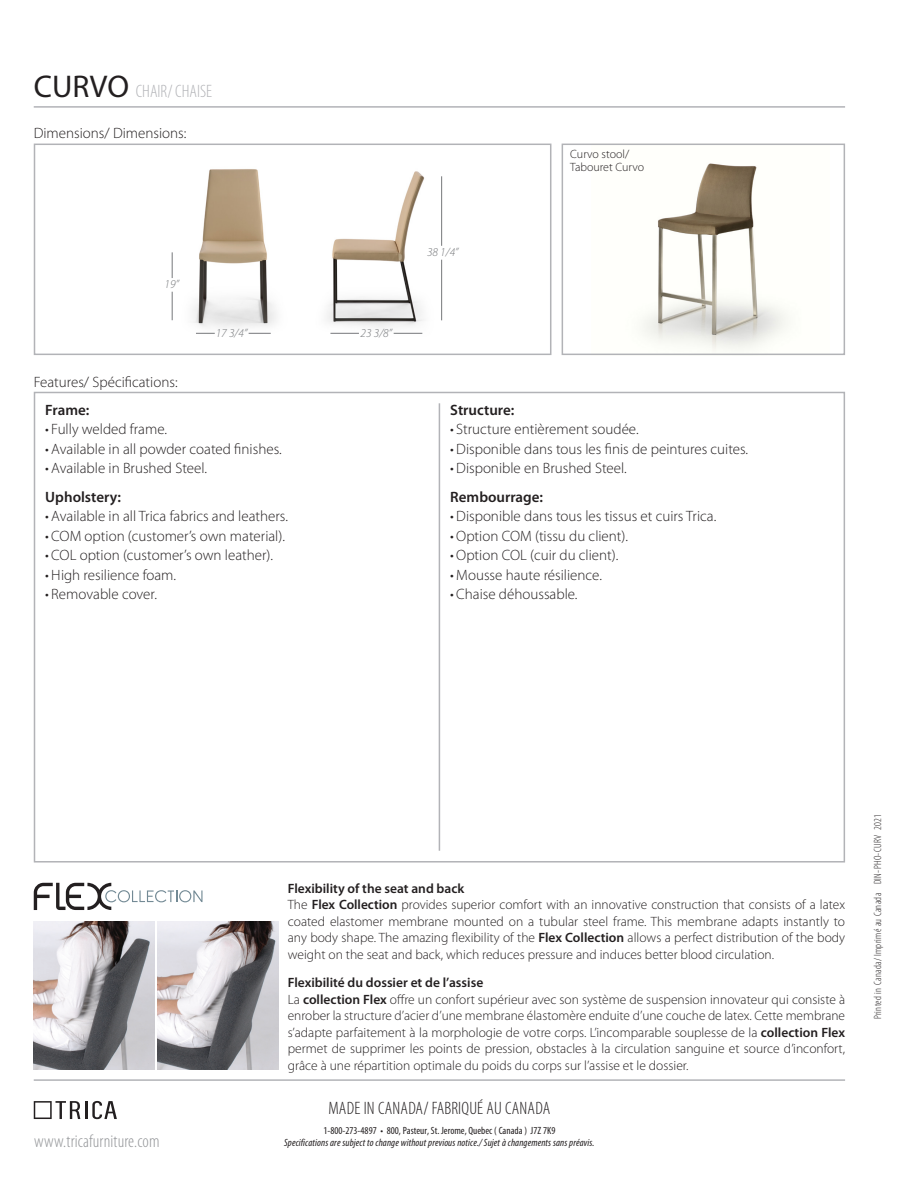
<style>
.page{position:relative;width:918px;height:1188px;background:#fff}
.page>*{position:absolute;margin:0;border:0;box-sizing:border-box;transform-origin:0 0}
.t1{font:300 condensed 18px "Myriad Pro";letter-spacing:.01em;color:#231f20}
.t2{font:300 condensed 18px "Myriad Pro";letter-spacing:.01em;color:#939598}
.t3{font:300 condensed 18px "Myriad Pro";color:#b2b3b7}
.t4{font:300 15px "Myriad Pro";color:#231f20}
.t5{font:600 15px "Myriad Pro";color:#231f20}
.t6{font:300 13.5px/16.5px "Myriad Pro";color:#231f20;text-align:justify}
.t7{font:600 13.5px "Myriad Pro";color:#231f20}
.t8{font:300 12px "Myriad Pro";color:#231f20}
.t9{font:italic 300 12px "Myriad Pro";color:#76787b}
.t10{font:italic condensed 10.5px "Myriad Pro";letter-spacing:.01em;color:#231f20}
.t11{font:condensed 10.5px "Myriad Pro";color:#231f20}
.t12{font:300 condensed 10.5px "Myriad Pro";letter-spacing:.03em;color:#231f20}
.s1{font-weight:400;font-stretch:normal;font-size:31.5px;color:#231f20}
.s2{font-weight:600}
</style>
<div class="page">
<hr style="left:34px;top:1079px;width:811px;height:2px;background:#b2b3b7">
<hr style="left:34px;top:106px;width:811px;height:2px;background:#b2b3b7">
<div style="left:34px;top:144px;width:517px;height:211px;border:2px solid #b2b3b7"></div>
<img style="left:640px;top:163px;width:150px;height:189px">
<div style="left:562px;top:144px;width:283px;height:211px;border:2px solid #b2b3b7"></div>
<div style="left:34px;top:392px;width:811px;height:471px;border:2px solid #b2b3b7"></div>
<hr style="left:439px;top:403px;width:1px;height:448px;background:#b2b3b7">
<img style="left:157px;top:921px;width:121px;height:149px">
<img style="left:34px;top:921px;width:121px;height:149px">
<svg style="left:34px;top:883px;width:169px;height:27px"></svg>
<svg style="left:34px;top:1101px;width:83px;height:18px"></svg>
<img style="left:171px;top:169px;width:105px;height:165px">
<img style="left:327px;top:171px;width:115px;height:163px">
<svg style="left:172px;top:252px;width:1px;height:26px"></svg>
<svg style="left:172px;top:292px;width:1px;height:28px"></svg>
<svg style="left:196px;top:333px;width:19px;height:1px"></svg>
<svg style="left:249px;top:333px;width:22px;height:1px"></svg>
<svg style="left:330px;top:333px;width:29px;height:1px"></svg>
<svg style="left:394px;top:333px;width:28px;height:1px"></svg>
<hr style="left:441px;top:176px;width:1px;height:70px;background:#76787b">
<hr style="left:441px;top:260px;width:1px;height:60px;background:#76787b">
<p class="t3" style="left:34px;top:80px;width:180px"><span class="s1">CURVO</span> CHAIR/ CHAISE</p>
<p class="t4" style="left:34px;top:124px;width:154px">Dimensions/ Dimensions:</p>
<p class="t9" style="left:165px;top:277px;width:16px">19”</p>
<p class="t4" style="left:34px;top:373px;width:145px">Features/ Spécifications:</p>
<p class="t9" style="left:216px;top:326px;width:33px">17 3/4”</p>
<p class="t9" style="left:361px;top:326px;width:33px">23 3/8”</p>
<p class="t5" style="left:45px;top:400px;width:46px">Frame:</p>
<p class="t4" style="left:45px;top:420px;width:123px">• Fully welded frame.</p>
<p class="t4" style="left:45px;top:440px;width:238px">• Available in all powder coated finishes.</p>
<p class="t4" style="left:45px;top:459px;width:163px">• Available in Brushed Steel.</p>
<p class="t5" style="left:45px;top:487px;width:77px">Upholstery:</p>
<p class="t4" style="left:45px;top:507px;width:244px">• Available in all Trica fabrics and leathers.</p>
<p class="t4" style="left:45px;top:527px;width:241px">• COM option (customer’s own material).</p>
<p class="t4" style="left:45px;top:546px;width:229px">• COL option (customer’s own leather).</p>
<p class="t4" style="left:45px;top:566px;width:132px">•High resilience foam.</p>
<p class="t4" style="left:45px;top:585px;width:113px">• Removable cover.</p>
<p class="t9" style="left:427px;top:245px;width:33px">38 1/4”</p>
<p class="t8" style="left:570px;top:146px;width:61px">Curvo stool/</p>
<p class="t8" style="left:570px;top:160px;width:75px">Tabouret Curvo</p>
<p class="t5" style="left:450px;top:400px;width:66px">Structure:</p>
<p class="t4" style="left:450px;top:420px;width:190px">• Structure entièrement soudée.</p>
<p class="t4" style="left:450px;top:440px;width:299px">•Disponible dans tous les finis de peintures cuites.</p>
<p class="t4" style="left:450px;top:459px;width:178px">•Disponible en Brushed Steel.</p>
<p class="t5" style="left:450px;top:487px;width:94px">Rembourrage:</p>
<p class="t4" style="left:450px;top:507px;width:268px">•Disponible dans tous les tissus et cuirs Trica.</p>
<p class="t4" style="left:450px;top:527px;width:179px">•Option COM (tissu du client).</p>
<p class="t4" style="left:450px;top:546px;width:170px">•Option COL (cuir du client).</p>
<p class="t4" style="left:450px;top:566px;width:153px">•Mousse haute résilience.</p>
<p class="t4" style="left:450px;top:585px;width:129px">• Chaise déhoussable.</p>
<p class="t2" style="left:34px;top:1130px;width:127px">www.tricafurniture.com</p>
<p class="t7" style="left:288px;top:880px;width:178px">Flexibility of the seat and back</p>
<p class="t6" style="left:288px;top:897px;width:559px">The <span class="s2">Flex Collection</span> provides superior comfort with an innovative construction that consists of a latex coated elastomer membrane mounted on a tubular steel frame. This membrane adapts instantly to any body shape. The amazing flexibility of the <span class="s2">Flex Collection</span> allows a perfect distribution of the body weight on the seat and back, which reduces pressure and induces better blood circulation.</p>
<p class="t7" style="left:288px;top:974px;width:197px">Flexibilité du dossier et de l’assise</p>
<p class="t6" style="left:288px;top:991px;width:559px">La <span class="s2">collection Flex</span> offre un confort supérieur avec son système de suspension innovateur qui consiste à enrober la structure d’acier d’une membrane élastomère enduite d’une couche de latex. Cette membrane s’adapte parfaitement à la morphologie de votre corps. L’incomparable souplesse de la <span class="s2">collection Flex </span>permet de supprimer les points de pression, obstacles à la circulation sanguine et source d’inconfort, grâce à une répartition optimale du poids du corps sur l’assise et le dossier.</p>
<p class="t1" style="left:329px;top:1098px;width:223px">MADE IN CANADA/ FABRIQUÉ AU CANADA</p>
<p class="t11" style="left:324px;top:1124px;width:233px">1-800-273-4897 • 800, Pasteur, St. Jerome, Quebec ( Canada ) J7Z 7K9</p>
<p class="t10" style="left:284px;top:1137px;width:312px">Specifications are subject to change without previous notice./ Sujet à changements sans préavis.</p>
<p class="t12" style="left:871px;top:1019px;width:207px;rotate:-90deg">Printed in Canada/ Imprimé au Canada DIN-PHO-CURV 2021</p>
</div>
